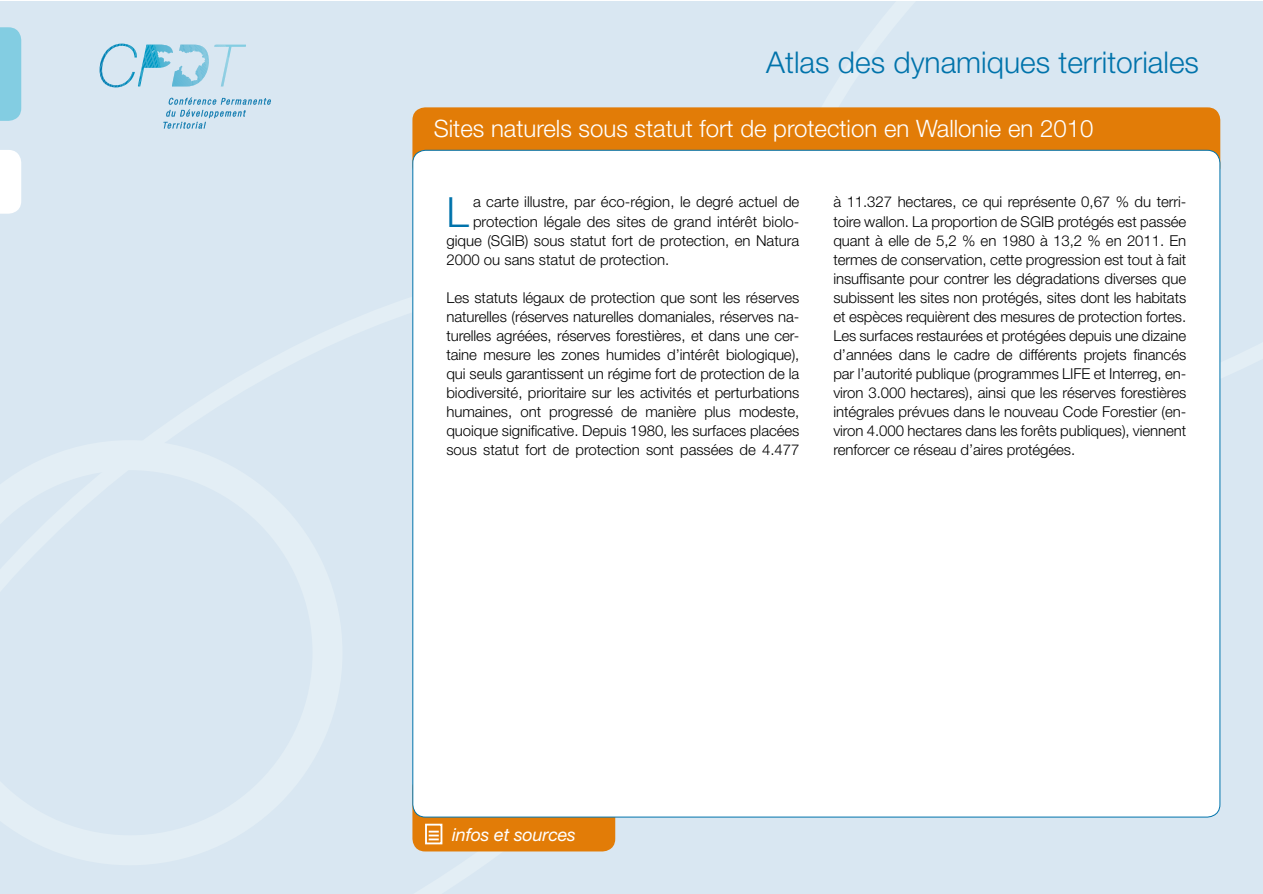
<style>
.page{position:relative;width:1263px;height:894px;background:#fff}
.page>*{position:absolute;margin:0;border:0;box-sizing:border-box;transform-origin:0 0}
.t1{font:300 41.7px "Helvetica Neue";color:#0073ab}
.t2{font:300 30px "Helvetica Neue";color:#0073ab}
.t3{font:300 24px "Helvetica Neue";color:#fff}
.t4{font:italic 18px "Helvetica Neue";letter-spacing:-.01em;color:#fff}
.t5{font:300 15px/19px "Helvetica Neue";color:#000;text-align:justify}
</style>
<div class="page">
<div style="left:0;top:1px;width:1263px;height:893px;background:#d9e7f2"></div>
<div style="left:412px;top:775px;width:203px;height:76px;background:#e27c07;border-radius:13px"></div>
<div style="left:412px;top:107px;width:808px;height:72px;background:#e27c07;border-radius:13px"></div>
<div style="left:0;top:27px;width:21px;height:94px;background:#83cde2"></div>
<svg style="left:0;top:150px;width:21px;height:64px"></svg>
<div style="left:413px;top:150px;width:807px;height:667px;background:#fff;border-radius:13px"></div>
<div style="left:425px;top:824px;width:17px;height:20px;border:2px solid #fff"></div>
<svg style="left:429px;top:831px;width:10px;height:9px"></svg>
<svg style="left:163px;top:98px;width:108px;height:31px"></svg>
<svg style="left:100px;top:44px;width:146px;height:43px"></svg>
<h2 class="t2" style="left:766px;top:51px;width:434px">Atlas des dynamiques territoriales</h2>
<h3 class="t3" style="left:434px;top:120px;width:661px">Sites naturels sous statut fort de protection en Wallonie en 2010</h3>
<h1 class="t1" style="left:446px;top:196px;width:24px">L</h1>
<p class="t5" style="left:473px;top:194px;width:328px">a carte illustre, par éco-région, le degré actuel de</p>
<p class="t5" style="left:473px;top:213px;width:328px">protection légale des sites de grand intérêt biolo-</p>
<p class="t5" style="left:446px;top:232px;width:354px">gique (SGIB) sous statut fort de protection, en Natura</p>
<p class="t5" style="left:446px;top:251px;width:224px">2000 ou sans statut de protection.</p>
<p class="t5" style="left:446px;top:289px;width:354px">Les statuts légaux de protection que sont les réserves naturelles (réserves naturelles domaniales, réserves na&shy;turelles agréées, réserves forestières, et dans une cer&shy;taine mesure les zones humides d’intérêt biologique), qui seuls garantissent un régime fort de protection de la biodiversité, prioritaire sur les activités et perturbations humaines, ont progressé de manière plus modeste, quoique significative. Depuis 1980, les surfaces placées sous statut fort de protection sont passées de 4.477</p>
<p class="t5" style="left:833px;top:194px;width:354px">à 11.327 hectares, ce qui représente 0,67 % du terri&shy;toire wallon. La proportion de SGIB protégés est passée quant à elle de 5,2 % en 1980 à 13,2 % en 2011. En termes de conservation, cette progression est tout à fait insuffisante pour contrer les dégradations diverses que subissent les sites non protégés, sites dont les habitats et espèces requièrent des mesures de protection fortes.<br>Les surfaces restaurées et protégées depuis une dizaine d’années dans le cadre de différents projets financés par l’autorité publique (programmes LIFE et Interreg, en&shy;viron 3.000 hectares), ainsi que les réserves forestières intégrales prévues dans le nouveau Code Forestier (en&shy;viron 4.000 hectares dans les forêts publiques), viennent renforcer ce réseau d’aires protégées.</p>
<p class="t4" style="left:452px;top:824px;width:125px">infos et sources</p>
</div>
